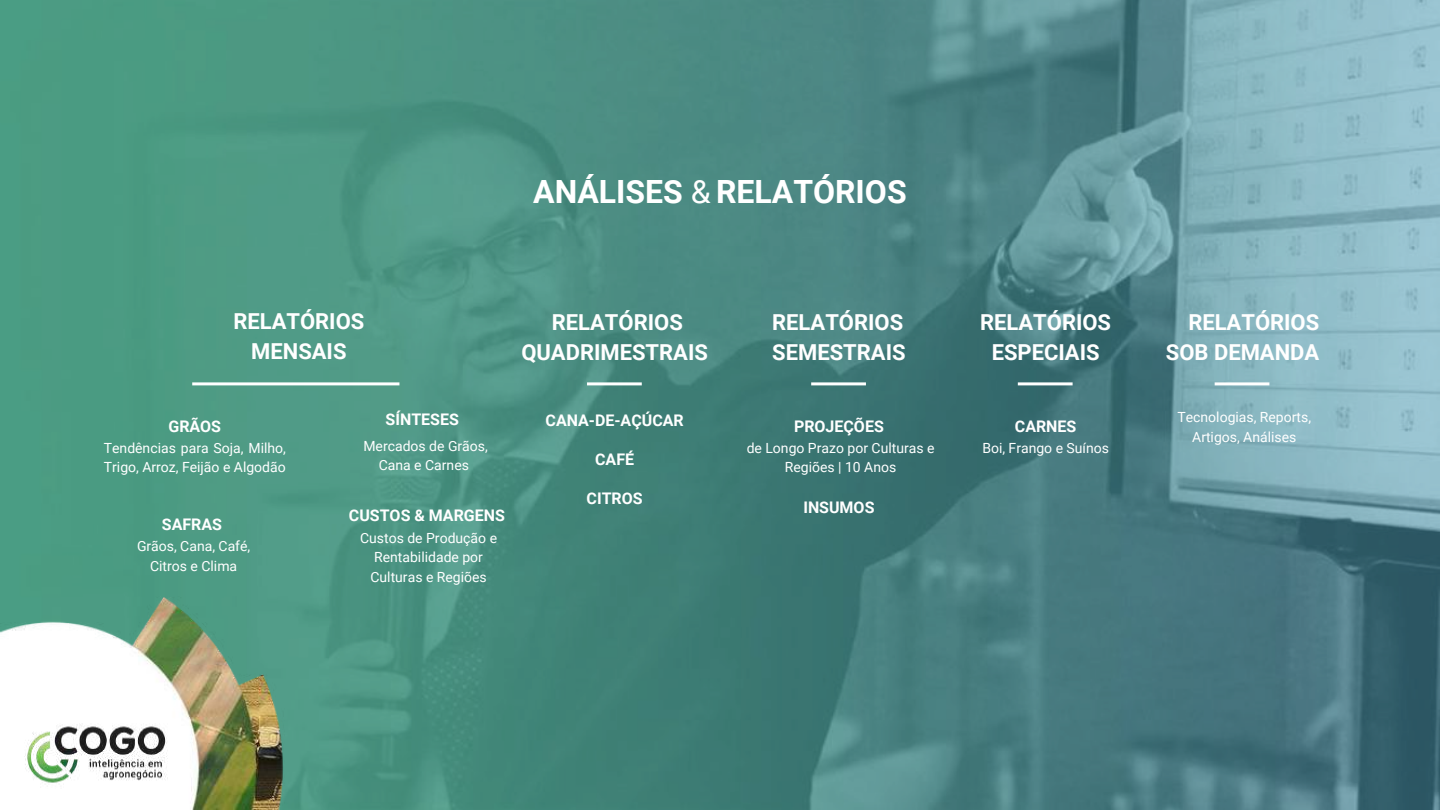
<style>
.page{position:relative;width:1440px;height:810px;background:#fff}
.page>*{position:absolute;margin:0;border:0;box-sizing:border-box;transform-origin:0 0}
.t1{font:700 32px "Roboto";color:#fff}
.t2{font:700 22px/30px "Roboto";color:#fff;text-align:center}
.t3{font:700 16px "Roboto";color:#fff}
.t4{font:14px/19.6px "Roboto";color:#fff;text-align:center}
.s1{font-weight:400}
</style>
<div class="page">
<img style="left:0;top:0;width:1440px;height:810px">
<img style="left:0;top:589px;width:333px;height:220px">
<img style="left:0;top:700px;width:191px;height:109px">
<hr style="left:587px;top:382px;width:55px;height:3px;background:#fff">
<hr style="left:192px;top:382px;width:207px;height:3px;background:#fff">
<hr style="left:811px;top:382px;width:55px;height:3px;background:#fff">
<hr style="left:1018px;top:382px;width:55px;height:3px;background:#fff">
<hr style="left:1215px;top:382px;width:54px;height:3px;background:#fff">
<h1 class="t1" style="left:533px;top:173px;width:375px">ANÁLISES <span class="s1">&amp;</span> RELATÓRIOS</h1>
<h2 class="t2" style="left:233px;top:307px;width:132px">RELATÓRIOS<br>MENSAIS</h2>
<h2 class="t2" style="left:521px;top:307px;width:188px">RELATÓRIOS<br>QUADRIMESTRAIS</h2>
<h2 class="t2" style="left:772px;top:307px;width:135px;text-align:left">RELATÓRIOS<br>SEMESTRAIS</h2>
<h2 class="t2" style="left:980px;top:307px;width:132px">RELATÓRIOS<br>ESPECIAIS</h2>
<h2 class="t2" style="left:1166px;top:307px;width:155px;text-align:right">RELATÓRIOS<br>SOB DEMANDA</h2>
<p class="t3" style="left:168px;top:417px;width:54px">GRÃOS</p>
<p class="t3" style="left:386px;top:411px;width:75px">SÍNTESES</p>
<p class="t4" style="left:104px;top:438px;width:184px;text-align:left">Tendências para Soja, Milho,<br>Trigo, Arroz, Feijão e Algodão</p>
<p class="t4" style="left:363px;top:436px;width:126px">Mercados de Grãos,<br>Cana e Carnes</p>
<p class="t3" style="left:162px;top:515px;width:62px">SAFRAS</p>
<p class="t4" style="left:137px;top:537px;width:115px">Grãos, Cana, Café,<br>Citros e Clima</p>
<p class="t3" style="left:349px;top:507px;width:157px">CUSTOS &amp; MARGENS</p>
<p class="t4" style="left:360px;top:528px;width:138px">Custos de Produção e<br>Rentabilidade por<br>Culturas e Regiões</p>
<p class="t3" style="left:546px;top:411px;width:140px">CANA-DE-AÇÚCAR</p>
<p class="t3" style="left:595px;top:450px;width:40px">CAFÉ</p>
<p class="t3" style="left:587px;top:489px;width:58px">CITROS</p>
<p class="t3" style="left:794px;top:417px;width:91px">PROJEÇÕES</p>
<p class="t3" style="left:1015px;top:417px;width:63px">CARNES</p>
<p class="t4" style="left:747px;top:438px;width:189px">de Longo Prazo por Culturas e<br>Regiões | 10 Anos</p>
<p class="t4" style="left:982px;top:438px;width:128px">Boi, Frango e Suínos</p>
<p class="t3" style="left:803px;top:498px;width:73px">INSUMOS</p>
<p class="t4" style="left:1178px;top:408px;width:135px">Tecnologias, Reports,<br>Artigos, Análises</p>
</div>
